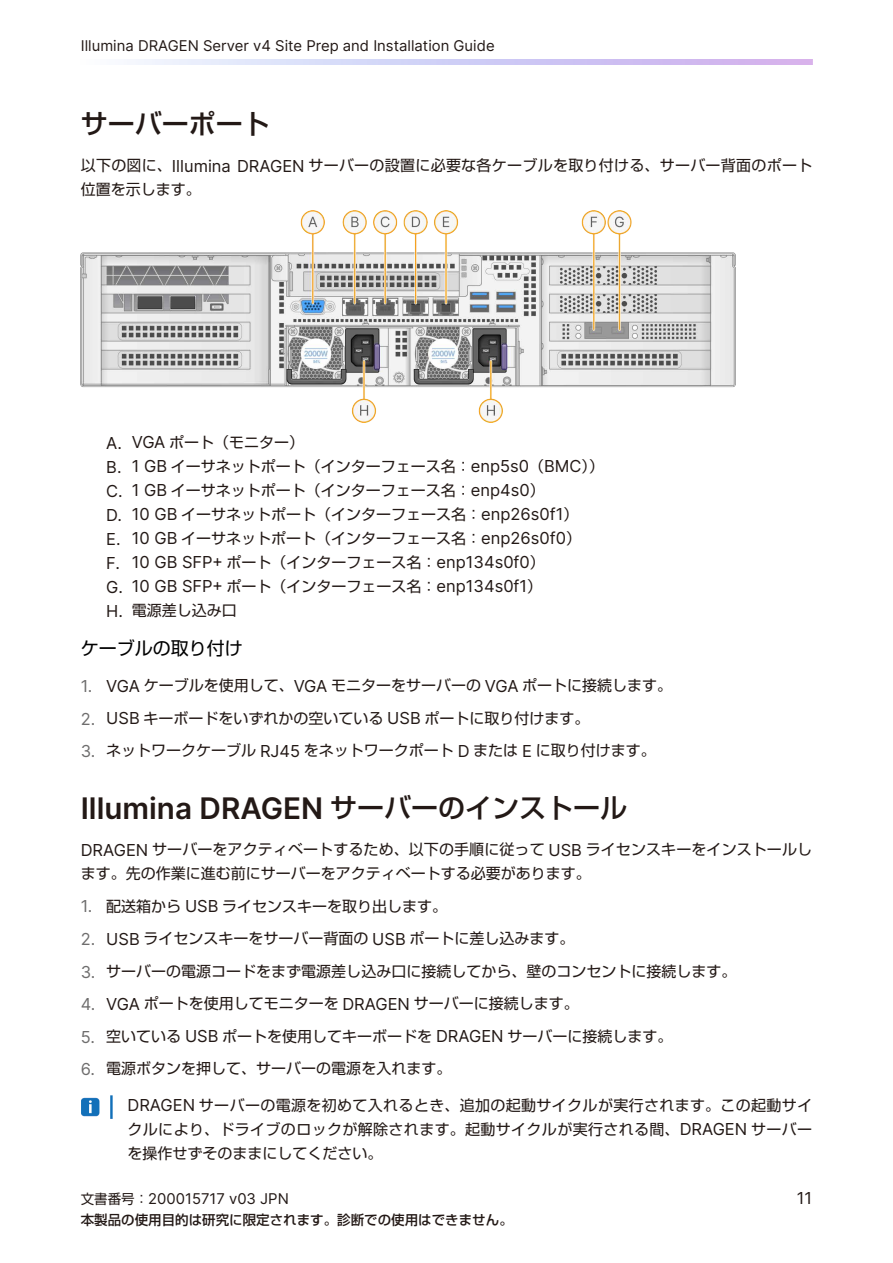
<style>
.page{position:relative;width:893px;height:1263px;background:#fff}
.page>*{position:absolute;margin:0;border:0;box-sizing:border-box;transform-origin:0 0}
.t1{font:600 29.7px "Inter";color:#231916}
.t2{font:500 27px "Shin Go Pro";color:#231916}
.t3{font:18px "Shin Go Pro";color:#000}
.t4{font:16.5px/24px "Inter";color:#231916}
.t5{font:15px/24px "Shin Go Pro";color:#231916}
.t6{font:15px/24px "Shin Go Pro";letter-spacing:.02em;color:#231916}
.t7{font:14.85px "Inter";color:#231916}
.t8{font:500 13.5px "Shin Go Pro";color:#231916}
.s1{font-family:"Inter";font-size:16.5px}
.s2{font-family:"Shin Go Pro";font-size:15px}
.s3{font-family:"Inter";font-size:16.5px;color:#6e6d6d}
.s4{font-family:"Shin Go Pro";font-weight:500;font-size:27px}
.s5{font-family:"Shin Go Pro";font-size:13.5px}
</style>
<div class="page">
<img style="left:81px;top:210px;width:655px;height:213px">
<img style="left:81px;top:1095px;width:32px;height:24px">
<p class="t7" style="left:81px;top:34px;width:415px">Illumina DRAGEN Server v4 Site Prep and Installation Guide</p>
<h2 class="t2" style="left:81px;top:102px;width:191px">サーバーポート</h2>
<p class="t6" style="left:81px;top:152px;width:733px">以下の図に、<span class="s1">Illumina DRAGEN</span> サーバーの設置に必要な各ケーブルを取り付ける、サーバー背面のポート位置を示します。</p>
<p class="t5" style="left:106px;top:428px;width:499px"><span class="s1">A. VGA</span> ポート（モニター）<br><span class="s1">B. 1 GB</span> イーサネットポート（インターフェース名：<span class="s1">enp5s0</span>（<span class="s1">BMC</span>））<span class="s1">C. 1 GB</span> イーサネットポート（インターフェース名：<span class="s1">enp4s0</span>）<br><span class="s1">D. 10 GB</span> イーサネットポート（インターフェース名：<span class="s1">enp26s0f1</span>）<br><span class="s1">E. 10 GB</span> イーサネットポート（インターフェース名：<span class="s1">enp26s0f0</span>）</p>
<p class="t4" style="left:106px;top:550px;width:440px">F. 10 GB SFP+ <span class="s2">ポート（インターフェース名：</span>enp134s0f0<span class="s2">）<br></span>G. 10 GB SFP+ <span class="s2">ポート（インターフェース名：</span>enp134s0f1<span class="s2">）</span></p>
<p class="t5" style="left:106px;top:596px;width:132px"><span class="s1">H.</span> 電源差し込み口</p>
<p class="t3" style="left:81px;top:633px;width:163px">ケーブルの取り付け</p>
<p class="t5" style="left:81px;top:672px;width:593px"><span class="s3">1.</span> <span class="s1">VGA</span> ケーブルを使用して、<span class="s1">VGA</span> モニターをサーバーの <span class="s1">VGA</span> ポートに接続します。</p>
<p class="t5" style="left:81px;top:704px;width:510px"><span class="s3">2.</span> <span class="s1">USB</span> キーボードをいずれかの空いている <span class="s1">USB</span> ポートに取り付けます。</p>
<p class="t5" style="left:81px;top:737px;width:576px"><span class="s3">3.</span> ネットワークケーブル <span class="s1">RJ45</span> をネットワークポート <span class="s1">D</span> または <span class="s1">E</span> に取り付けます。</p>
<h1 class="t1" style="left:81px;top:787px;width:548px">Illumina DRAGEN <span class="s4">サーバーのインストール</span></h1>
<p class="t5" style="left:81px;top:836px;width:733px"><span class="s1">DRAGEN</span> サーバーをアクティベートするため、以下の手順に従って <span class="s1">USB</span> ライセンスキーをインストールします。先の作業に進む前にサーバーをアクティベートする必要があります。</p>
<p class="t5" style="left:81px;top:892px;width:368px"><span class="s3">1.</span> 配送箱から <span class="s1">USB</span> ライセンスキーを取り出します。</p>
<p class="t5" style="left:81px;top:925px;width:495px"><span class="s3">2.</span> <span class="s1">USB</span> ライセンスキーをサーバー背面の <span class="s1">USB</span> ポートに差し込みます。</p>
<p class="t5" style="left:81px;top:957px;width:657px"><span class="s3">3.</span> サーバーの電源コードをまず電源差し込み口に接続してから、壁のコンセントに接続します。</p>
<p class="t5" style="left:81px;top:990px;width:499px"><span class="s3">4.</span> <span class="s1">VGA</span> ポートを使用してモニターを <span class="s1">DRAGEN</span> サーバーに接続します。</p>
<p class="t5" style="left:81px;top:1022px;width:593px"><span class="s3">5.</span> 空いている <span class="s1">USB</span> ポートを使用してキーボードを <span class="s1">DRAGEN</span> サーバーに接続します。</p>
<p class="t5" style="left:81px;top:1055px;width:372px"><span class="s3">6.</span> 電源ボタンを押して、サーバーの電源を入れます。</p>
<p class="t5" style="left:128px;top:1091px;width:686px;text-align:justify"><span class="s1">DRAGEN</span> サーバーの電源を初めて入れるとき、追加の起動サイクルが実行されます。この起動サイクルにより、ドライブのロックが解除されます。起動サイクルが実行される間、<span class="s1">DRAGEN</span> サーバーを操作せずそのままにしてください。</p>
<p class="t7" style="left:81px;top:1188px;width:210px"><span class="s5">文書番号：</span>200015717 v03 JPN</p>
<p class="t4" style="left:797px;top:1186px;width:17px">11</p>
<p class="t8" style="left:81px;top:1209px;width:434px">本製品の使用目的は研究に限定されます。診断での使用はできません。</p>
</div>
